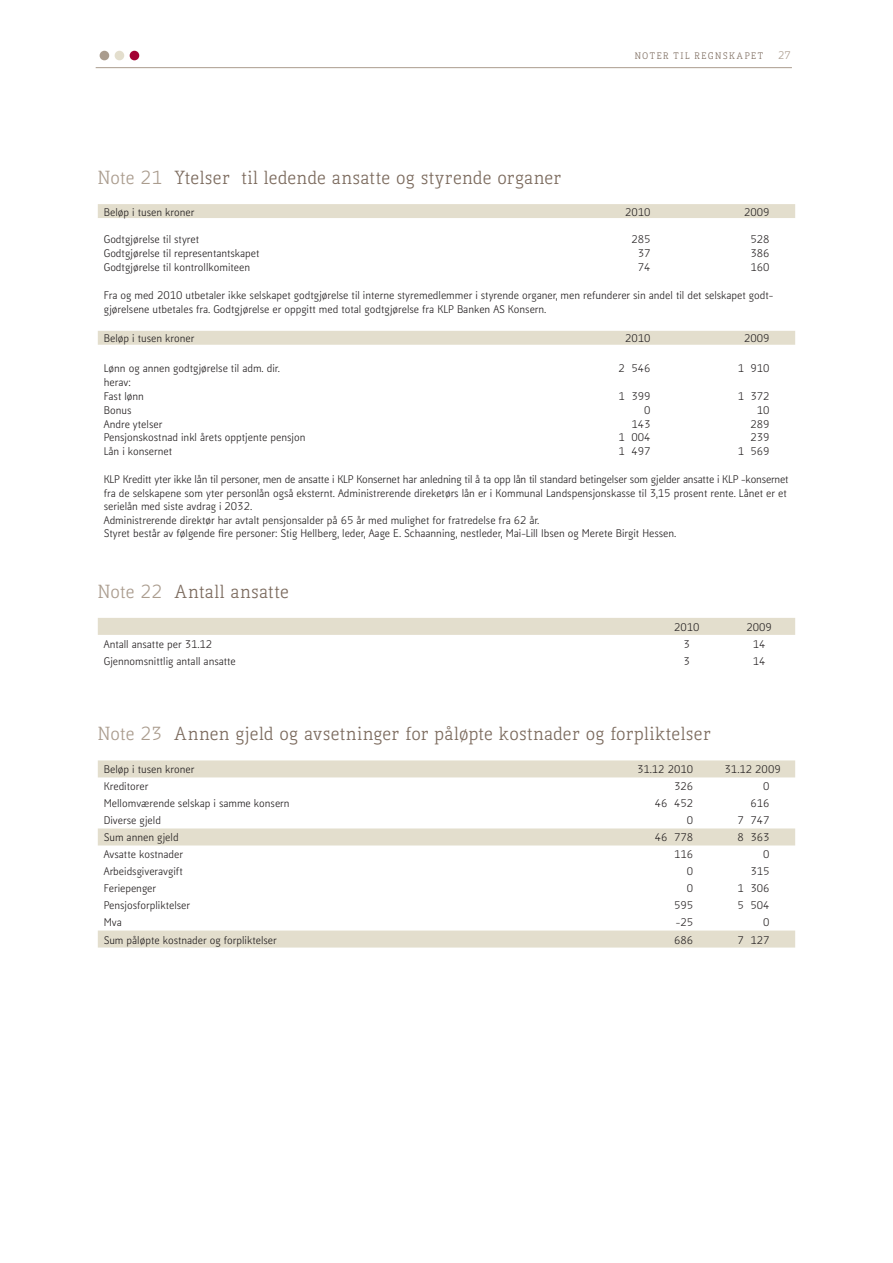
<style>
.page{position:relative;width:893px;height:1263px;background:#fff}
.page>*{position:absolute;margin:0;border:0;box-sizing:border-box;transform-origin:0 0}
.t1{font:18px "Kofi Pure Serif";letter-spacing:.025em;color:#7b6a5d}
.t2{font:10.5px/13.5px "Kofi Pure Sans";color:#231f20}
.t3{font:10.5px "Kofi Pure Serif";color:#aa9c8e}
.t4{font:9px "Kofi Pure Serif";letter-spacing:.18em;color:#7b6a5d}
.s1{color:#aa9c8e}
</style>
<div class="page">
<hr style="left:96px;top:67px;width:696px;height:1px;background:#aa9c8e">
<div style="left:115px;top:51px;width:9px;height:9px;background:#e3decd;border-radius:50%"></div>
<div style="left:100px;top:51px;width:9px;height:9px;background:#aa9c8e;border-radius:50%"></div>
<div style="left:130px;top:51px;width:9px;height:9px;background:#a30134;border-radius:50%"></div>
<svg style="left:98px;top:204px;width:697px;height:141px"></svg>
<div style="left:98px;top:618px;width:697px;height:17px;background:#e3decd"></div>
<svg style="left:98px;top:760px;width:697px;height:187px"></svg>
<p class="t4" style="left:635px;top:50px;width:130px">noter til regnskapet</p>
<p class="t3" style="left:778px;top:49px;width:14px">27</p>
<h1 class="t1" style="left:98px;top:166px;width:465px"><span class="s1">Note 21</span> Ytelser til ledende ansatte og styrende organer</h1>
<p class="t2" style="left:104px;top:205px;width:92px">Beløp i tusen kroner</p>
<p class="t2" style="left:625px;top:205px;width:27px">2010</p>
<p class="t2" style="left:744px;top:205px;width:27px">2009</p>
<p class="t2" style="left:104px;top:233px;width:97px">Godtgjørelse til styret</p>
<p class="t2" style="left:631px;top:233px;width:21px">285</p>
<p class="t2" style="left:751px;top:233px;width:21px">528</p>
<p class="t2" style="left:104px;top:247px;width:157px">Godtgjørelse til representantskapet</p>
<p class="t2" style="left:638px;top:247px;width:14px">37</p>
<p class="t2" style="left:751px;top:247px;width:21px">386</p>
<p class="t2" style="left:104px;top:261px;width:148px">Godtgjørelse til kontrollkomiteen</p>
<p class="t2" style="left:638px;top:261px;width:14px">74</p>
<p class="t2" style="left:751px;top:261px;width:21px">160</p>
<p class="t2" style="left:104px;top:289px;width:671px">Fra og med 2010 utbetaler ikke selskapet godtgjørelse til interne styremedlemmer i styrende organer, men refunderer sin andel til det selskapet godt&shy;gjørelsene utbetales fra. Godtgjørelse er oppgitt med total godtgjørelse fra KLP Banken AS Konsern.</p>
<p class="t2" style="left:104px;top:332px;width:92px">Beløp i tusen kroner</p>
<p class="t2" style="left:625px;top:332px;width:27px">2010</p>
<p class="t2" style="left:744px;top:332px;width:27px">2009</p>
<p class="t2" style="left:104px;top:361px;width:178px">Lønn og annen godtgjørelse til adm. dir.</p>
<p class="t2" style="left:619px;top:361px;width:34px">2 546</p>
<p class="t2" style="left:738px;top:361px;width:34px">1 910</p>
<p class="t2" style="left:104px;top:375px;width:42px;line-height:14px">herav:<br>Fast lønn</p>
<p class="t2" style="left:619px;top:389px;width:34px">1 399</p>
<p class="t2" style="left:738px;top:389px;width:34px">1 372</p>
<p class="t2" style="left:104px;top:403px;width:29px">Bonus</p>
<p class="t2" style="left:644px;top:403px;width:8px">0</p>
<p class="t2" style="left:757px;top:403px;width:14px">10</p>
<p class="t2" style="left:104px;top:417px;width:60px">Andre ytelser</p>
<p class="t2" style="left:631px;top:417px;width:21px">143</p>
<p class="t2" style="left:751px;top:417px;width:21px">289</p>
<p class="t2" style="left:104px;top:431px;width:203px">Pensjonskostnad inkl årets opptjente pensjon</p>
<p class="t2" style="left:619px;top:431px;width:34px">1 004</p>
<p class="t2" style="left:751px;top:431px;width:21px">239</p>
<p class="t2" style="left:104px;top:445px;width:70px">Lån i konsernet</p>
<p class="t2" style="left:619px;top:445px;width:34px">1 497</p>
<p class="t2" style="left:738px;top:445px;width:34px">1 569</p>
<p class="t2" style="left:104px;top:473px;width:686px">KLP Kreditt yter ikke lån til personer, men de ansatte i KLP Konsernet har anledning til å ta opp lån til standard betingelser som gjelder ansatte i KLP -konsernet fra de selskapene som yter personlån også eksternt. Administrerende direketørs lån er i Kommunal Landspensjonskasse til 3,15 prosent rente. Lånet er et serielån med siste avdrag i 2032.<br>Administrerende direktør har avtalt pensjonsalder på 65 år med mulighet for fratredelse fra 62 år.<br>Styret består av følgende fire personer: Stig Hellberg, leder, Aage E. Schaanning, nestleder, Mai-Lill Ibsen og Merete Birgit Hessen.</p>
<h1 class="t1" style="left:98px;top:580px;width:192px"><span class="s1">Note 22</span> Antall ansatte</h1>
<p class="t2" style="left:674px;top:620px;width:27px">2010</p>
<p class="t2" style="left:746px;top:620px;width:27px">2009</p>
<p class="t2" style="left:104px;top:637px;width:110px">Antall ansatte per 31.12</p>
<p class="t2" style="left:684px;top:637px;width:8px">3</p>
<p class="t2" style="left:753px;top:637px;width:14px">14</p>
<p class="t2" style="left:104px;top:654px;width:134px">Gjennomsnittlig antall ansatte</p>
<p class="t2" style="left:684px;top:654px;width:8px">3</p>
<p class="t2" style="left:753px;top:654px;width:14px">14</p>
<h1 class="t1" style="left:98px;top:722px;width:614px"><span class="s1">Note 23</span> Annen gjeld og avsetninger for påløpte kostnader og forpliktelser</h1>
<p class="t2" style="left:104px;top:763px;width:92px">Beløp i tusen kroner</p>
<p class="t2" style="left:637px;top:763px;width:58px">31.12 2010</p>
<p class="t2" style="left:725px;top:763px;width:58px">31.12 2009</p>
<p class="t2" style="left:104px;top:780px;width:46px">Kreditorer</p>
<p class="t2" style="left:674px;top:780px;width:21px">326</p>
<p class="t2" style="left:763px;top:780px;width:8px">0</p>
<p class="t2" style="left:104px;top:797px;width:187px">Mellomværende selskap i samme konsern</p>
<p class="t2" style="left:655px;top:797px;width:40px">46 452</p>
<p class="t2" style="left:751px;top:797px;width:21px">616</p>
<p class="t2" style="left:104px;top:814px;width:59px">Diverse gjeld</p>
<p class="t2" style="left:687px;top:814px;width:8px">0</p>
<p class="t2" style="left:738px;top:814px;width:34px">7 747</p>
<p class="t2" style="left:104px;top:831px;width:76px">Sum annen gjeld</p>
<p class="t2" style="left:655px;top:831px;width:40px">46 778</p>
<p class="t2" style="left:738px;top:831px;width:34px">8 363</p>
<p class="t2" style="left:104px;top:848px;width:81px">Avsatte kostnader</p>
<p class="t2" style="left:674px;top:848px;width:21px">116</p>
<p class="t2" style="left:763px;top:848px;width:8px">0</p>
<p class="t2" style="left:104px;top:865px;width:81px">Arbeidsgiveravgift</p>
<p class="t2" style="left:687px;top:865px;width:8px">0</p>
<p class="t2" style="left:751px;top:865px;width:21px">315</p>
<p class="t2" style="left:104px;top:882px;width:54px">Feriepenger</p>
<p class="t2" style="left:687px;top:882px;width:8px">0</p>
<p class="t2" style="left:738px;top:882px;width:34px">1 306</p>
<p class="t2" style="left:104px;top:899px;width:88px">Pensjosforpliktelser</p>
<p class="t2" style="left:674px;top:899px;width:21px">595</p>
<p class="t2" style="left:738px;top:899px;width:34px">5 504</p>
<p class="t2" style="left:104px;top:916px;width:20px">Mva</p>
<p class="t2" style="left:676px;top:916px;width:19px">-25</p>
<p class="t2" style="left:763px;top:916px;width:8px">0</p>
<p class="t2" style="left:104px;top:933px;width:174px">Sum påløpte kostnader og forpliktelser</p>
<p class="t2" style="left:674px;top:933px;width:21px">686</p>
<p class="t2" style="left:738px;top:933px;width:34px">7 127</p>
</div>
